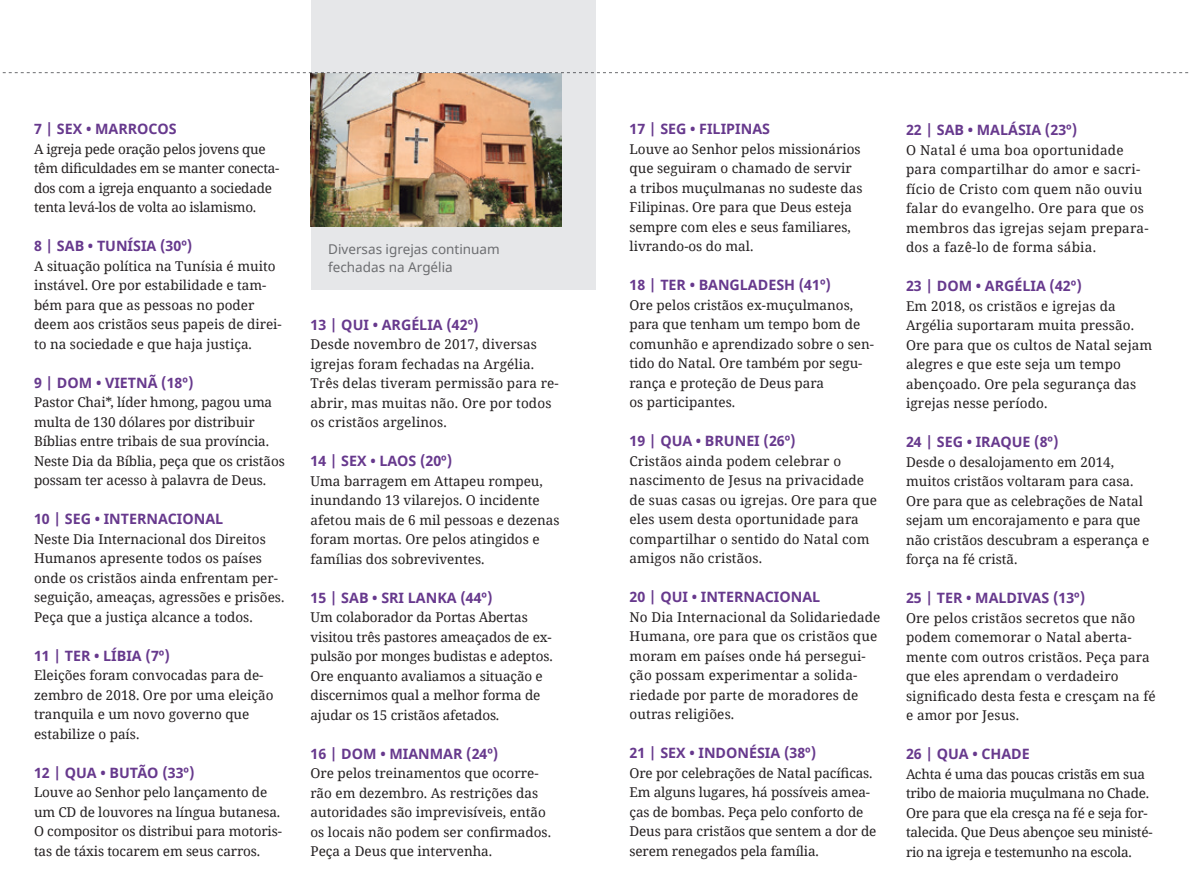
<style>
.page{position:relative;width:1191px;height:893px;background:#fff}
.page>*{position:absolute;margin:0;border:0;box-sizing:border-box;transform-origin:0 0}
.Vamos-Orar_Subtitulo{font:700 14.25px "Noto Sans";color:#67398d}
.Vamos-Orar_Texto_Ser{font:13.5px/19.5px "Noto Serif";color:#231f20}
.Vamos-Orar_Texto_Ser-2{font:13.5px/19.5px "Noto Serif";letter-spacing:-.02em;color:#231f20}
.Vamos-Orar_Texto_Ser-3{font:13.5px/19.5px "Noto Serif";letter-spacing:.02em;color:#231f20}
.Legenda_cinza{font:13.5px/18px "Noto Sans";color:#6c6d70}
</style>
<div class="page">
<div style="left:310px;top:0;width:285px;height:289px;background:#e6e7e9"></div>
<img style="left:310px;top:73px;width:251px;height:154px">
<svg style="left:2px;top:72px;width:1187px;height:1px"></svg>
<p class="Vamos-Orar_Subtitulo" style="left:34px;top:119px;width:144px">7 | SEX • MARROCOS</p>
<p class="Vamos-Orar_Texto_Ser-2" style="left:34px;top:139px;width:247px">A igreja pede oração pelos jovens que têm dificuldades em se manter conecta&shy;dos com a igreja enquanto a sociedade tenta levá-los de volta ao islamismo.</p>
<p class="Vamos-Orar_Subtitulo" style="left:34px;top:236px;width:160px">8 | SAB • TUNÍSIA (30º)</p>
<p class="Vamos-Orar_Texto_Ser" style="left:34px;top:256px;width:249px">A situação política na Tunísia é muito instável. Ore por estabilidade e tam&shy;bém para que as pessoas no poder deem aos cristãos seus papeis de direi&shy;to na sociedade e que haja justiça.</p>
<p class="Vamos-Orar_Subtitulo" style="left:34px;top:373px;width:161px">9 | DOM • VIETNÃ (18º)</p>
<p class="Vamos-Orar_Texto_Ser" style="left:34px;top:392px;width:252px">Pastor Chai*, líder hmong, pagou uma multa de 130 dólares por distribuir Bíblias entre tribais de sua província.<br>Neste Dia da Bíblia, peça que os cristãos possam ter acesso à palavra de Deus.</p>
<p class="Vamos-Orar_Subtitulo" style="left:34px;top:509px;width:191px">10 | SEG • INTERNACIONAL</p>
<p class="Vamos-Orar_Texto_Ser" style="left:34px;top:529px;width:252px">Neste Dia Internacional dos Direitos Humanos apresente todos os países onde os cristãos ainda enfrentam per&shy;seguição, ameaças, agressões e prisões.<br>Peça que a justiça alcance a todos.</p>
<p class="Vamos-Orar_Subtitulo" style="left:34px;top:646px;width:137px">11 | TER • LÍBIA (7º)</p>
<p class="Vamos-Orar_Texto_Ser" style="left:34px;top:665px;width:241px">Eleições foram convocadas para de&shy;zembro de 2018. Ore por uma eleição tranquila e um novo governo que estabilize o país.</p>
<p class="Vamos-Orar_Subtitulo" style="left:34px;top:763px;width:162px">12 | QUA • BUTÃO (33º)</p>
<p class="Vamos-Orar_Texto_Ser" style="left:34px;top:782px;width:249px">Louve ao Senhor pelo lançamento de um CD de louvores na língua butanesa.<br>O compositor os distribui para motoris&shy;tas de táxis tocarem em seus carros.</p>
<p class="Legenda_cinza" style="left:328px;top:240px;width:173px">Diversas igrejas continuam fechadas na Argélia</p>
<p class="Vamos-Orar_Subtitulo" style="left:310px;top:315px;width:170px">13 | QUI • ARGÉLIA (42º)</p>
<p class="Vamos-Orar_Texto_Ser" style="left:310px;top:334px;width:250px">Desde novembro de 2017, diversas igrejas foram fechadas na Argélia.<br>Três delas tiveram permissão para re&shy;abrir, mas muitas não. Ore por todos os cristãos argelinos.</p>
<p class="Vamos-Orar_Subtitulo" style="left:310px;top:451px;width:143px">14 | SEX • LAOS (20º)</p>
<p class="Vamos-Orar_Texto_Ser" style="left:310px;top:471px;width:250px">Uma barragem em Attapeu rompeu, inundando 13 vilarejos. O incidente afetou mais de 6 mil pessoas e dezenas foram mortas. Ore pelos atingidos e famílias dos sobreviventes.</p>
<p class="Vamos-Orar_Subtitulo" style="left:310px;top:588px;width:184px">15 | SAB • SRI LANKA (44º)</p>
<p class="Vamos-Orar_Texto_Ser" style="left:310px;top:607px;width:244px">Um colaborador da Portas Abertas visitou três pastores ameaçados de ex&shy;pulsão por monges budistas e adeptos.<br>Ore enquanto avaliamos a situação e discernimos qual a melhor forma de ajudar os 15 cristãos afetados.</p>
<p class="Vamos-Orar_Subtitulo" style="left:310px;top:744px;width:189px">16 | DOM • MIANMAR (24º)</p>
<p class="Vamos-Orar_Texto_Ser" style="left:310px;top:763px;width:242px">Ore pelos treinamentos que ocorre&shy;rão em dezembro. As restrições das autoridades são imprevisíveis, então os locais não podem ser confirmados.<br>Peça a Deus que intervenha.</p>
<p class="Vamos-Orar_Subtitulo" style="left:629px;top:119px;width:142px">17 | SEG • FILIPINAS</p>
<p class="Vamos-Orar_Texto_Ser" style="left:629px;top:139px;width:234px">Louve ao Senhor pelos missionários que seguiram o chamado de servir a tribos muçulmanas no sudeste das<br>Filipinas. Ore para que Deus esteja sempre com eles e seus familiares, livrando-os do mal.</p>
<p class="Vamos-Orar_Subtitulo" style="left:629px;top:275px;width:203px">18 | TER • BANGLADESH (41º)</p>
<p class="Vamos-Orar_Texto_Ser" style="left:629px;top:295px;width:246px">Ore pelos cristãos ex-muçulmanos, para que tenham um tempo bom de comunhão e aprendizado sobre o sen&shy;tido do Natal. Ore também por segu&shy;rança e proteção de Deus para<br>os participantes.</p>
<p class="Vamos-Orar_Subtitulo" style="left:629px;top:431px;width:168px">19 | QUA • BRUNEI (26º)</p>
<p class="Vamos-Orar_Texto_Ser" style="left:629px;top:451px;width:249px">Cristãos ainda podem celebrar o nascimento de Jesus na privacidade de suas casas ou igrejas. Ore para que eles usem desta oportunidade para compartilhar o sentido do Natal com amigos não cristãos.</p>
<p class="Vamos-Orar_Subtitulo" style="left:629px;top:587px;width:192px">20 | QUI • INTERNACIONAL</p>
<p class="Vamos-Orar_Texto_Ser" style="left:629px;top:607px;width:252px">No Dia Internacional da Solidariedade<br>Humana, ore para que os cristãos que moram em países onde há persegui&shy;ção possam experimentar a solida&shy;riedade por parte de moradores de outras religiões.</p>
<p class="Vamos-Orar_Subtitulo" style="left:629px;top:743px;width:188px">21 | SEX • INDONÉSIA (38º)</p>
<p class="Vamos-Orar_Texto_Ser" style="left:629px;top:763px;width:248px">Ore por celebrações de Natal pacíficas.<br>Em alguns lugares, há possíveis amea&shy;ças de bombas. Peça pelo conforto de Deus para cristãos que sentem a dor de serem renegados pela família.</p>
<p class="Vamos-Orar_Subtitulo" style="left:906px;top:120px;width:173px">22 | SAB • MALÁSIA (23º)</p>
<p class="Vamos-Orar_Texto_Ser-3" style="left:906px;top:140px;width:244px">O Natal é uma boa oportunidade para compartilhar do amor e sacri&shy;fício de Cristo com quem não ouviu falar do evangelho. Ore para que os membros das igrejas sejam prepara&shy;dos a fazê-lo de forma sábia.</p>
<p class="Vamos-Orar_Subtitulo" style="left:906px;top:276px;width:177px">23 | DOM • ARGÉLIA (42º)</p>
<p class="Vamos-Orar_Texto_Ser" style="left:906px;top:296px;width:248px">Em 2018, os cristãos e igrejas da<br>Argélia suportaram muita pressão.<br>Ore para que os cultos de Natal sejam alegres e que este seja um tempo abençoado. Ore pela segurança das igrejas nesse período.</p>
<p class="Vamos-Orar_Subtitulo" style="left:906px;top:432px;width:154px">24 | SEG • IRAQUE (8º)</p>
<p class="Vamos-Orar_Texto_Ser" style="left:906px;top:452px;width:245px">Desde o desalojamento em 2014, muitos cristãos voltaram para casa.<br>Ore para que as celebrações de Natal sejam um encorajamento e para que não cristãos descubram a esperança e força na fé cristã.</p>
<p class="Vamos-Orar_Subtitulo" style="left:906px;top:588px;width:181px">25 | TER • MALDIVAS (13º)</p>
<p class="Vamos-Orar_Texto_Ser" style="left:906px;top:608px;width:251px">Ore pelos cristãos secretos que não podem comemorar o Natal aberta&shy;mente com outros cristãos. Peça para que eles aprendam o verdadeiro significado desta festa e cresçam na fé e amor por Jesus.</p>
<p class="Vamos-Orar_Subtitulo" style="left:906px;top:744px;width:125px">26 | QUA • CHADE</p>
<p class="Vamos-Orar_Texto_Ser-2" style="left:906px;top:764px;width:248px">Achta é uma das poucas cristãs em sua tribo de maioria muçulmana no Chade.<br>Ore para que ela cresça na fé e seja for&shy;talecida. Que Deus abençoe seu ministé&shy;rio na igreja e testemunho na escola.</p>
</div>
